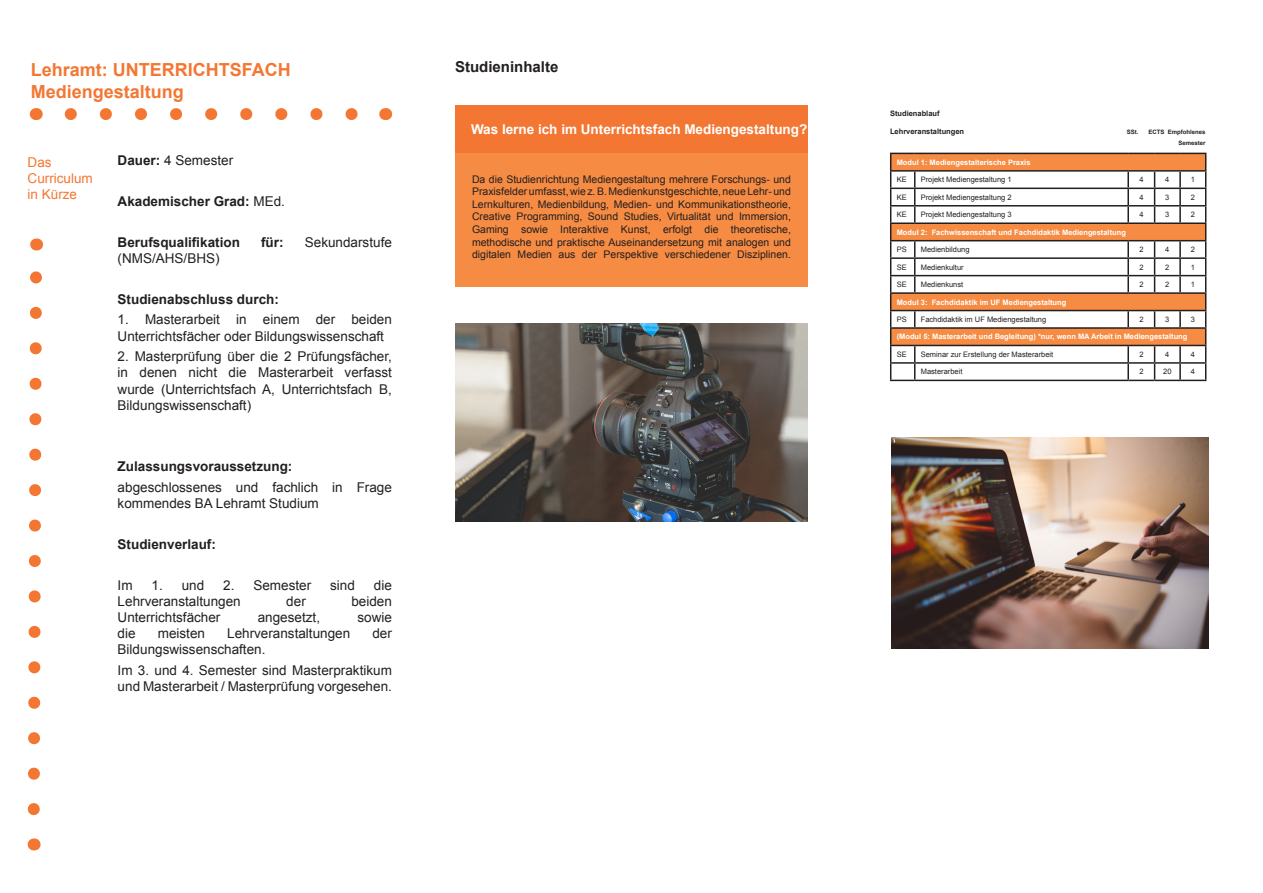
<style>
.page{position:relative;width:1263px;height:893px;background:#fff}
.page>*{position:absolute;margin:0;border:0;box-sizing:border-box;transform-origin:0 0}
.t1{font:700 18px "Arial";color:#f37733}
.t2{font:700 15px "Arial";color:#231f20}
.t3{font:13.5px/16.2px "Arial";color:#231f20}
.t4{font:700 13.5px "Arial";color:#231f20}
.t5{font:700 13.5px "Arial";color:#fff}
.t6{font:13.5px "Arial";color:#f37733}
.t7{font:10.5px/12.6px "Arial";color:#231f20;text-align:justify}
.t8{font:7.5px "Arial";color:#231f20}
.t9{font:700 7.5px "Arial";color:#fff}
.t10{font:700 7.5px "Arial";color:#231f20}
.t11{font:700 6px "Arial";color:#231f20}
.s1{font-weight:700}
.s2{font-weight:400}
</style>
<div class="page">
<svg style="left:71px;top:108px;width:287px;height:12px"></svg>
<svg style="left:36px;top:108px;width:1px;height:12px"></svg>
<svg style="left:385px;top:108px;width:1px;height:12px"></svg>
<svg style="left:34px;top:838px;width:1px;height:12px"></svg>
<svg style="left:27px;top:238px;width:17px;height:578px"></svg>
<div style="left:455px;top:135px;width:353px;height:152px;background:#f68b43"></div>
<div style="left:891px;top:153px;width:315px;height:18px;background:#f68b43"></div>
<svg style="left:915px;top:172px;width:212px;height:208px"></svg>
<div style="left:891px;top:223px;width:315px;height:18px;background:#f68b43"></div>
<div style="left:891px;top:293px;width:315px;height:18px;background:#f68b43"></div>
<div style="left:891px;top:328px;width:315px;height:17px;background:#f68b43"></div>
<hr style="left:915px;top:153px;width:213px;height:1px;background:#231f20">
<hr style="left:915px;top:170px;width:213px;height:2px;background:#231f20">
<hr style="left:915px;top:188px;width:213px;height:1px;background:#231f20">
<hr style="left:915px;top:205px;width:213px;height:2px;background:#231f20">
<hr style="left:915px;top:222px;width:213px;height:2px;background:#231f20">
<hr style="left:915px;top:240px;width:213px;height:1px;background:#231f20">
<hr style="left:915px;top:257px;width:213px;height:2px;background:#231f20">
<hr style="left:915px;top:275px;width:213px;height:1px;background:#231f20">
<hr style="left:915px;top:292px;width:213px;height:2px;background:#231f20">
<hr style="left:915px;top:310px;width:213px;height:1px;background:#231f20">
<hr style="left:915px;top:327px;width:213px;height:2px;background:#231f20">
<hr style="left:915px;top:345px;width:213px;height:1px;background:#231f20">
<hr style="left:915px;top:362px;width:213px;height:2px;background:#231f20">
<svg style="left:890px;top:153px;width:25px;height:228px"></svg>
<hr style="left:915px;top:380px;width:213px;height:1px;background:#231f20">
<svg style="left:1127px;top:153px;width:79px;height:228px"></svg>
<div style="left:455px;top:105px;width:353px;height:48px;background:#f37733"></div>
<img style="left:891px;top:438px;width:317px;height:211px">
<img style="left:455px;top:323px;width:353px;height:198px">
<p class="t1" style="left:31px;top:58px;width:261px">Lehramt: UNTERRICHTSFACH</p>
<p class="t1" style="left:31px;top:80px;width:155px">Mediengestaltung</p>
<p class="t6" style="left:28px;top:153px;width:26px">Das</p>
<p class="t6" style="left:28px;top:169px;width:67px">Curriculum</p>
<p class="t6" style="left:28px;top:186px;width:51px">in Kürze</p>
<p class="t3" style="left:118px;top:152px;width:117px"><span class="s1">Dauer:</span> 4 Semester</p>
<p class="t4" style="left:118px;top:192px;width:169px">Akademischer Grad: <span class="s2">MEd.</span></p>
<p class="t4" style="left:118px;top:233px;width:124px">Berufsqualifikation</p>
<p class="t4" style="left:261px;top:233px;width:24px">für:</p>
<p class="t3" style="left:305px;top:234px;width:89px">Sekundarstufe</p>
<p class="t3" style="left:118px;top:250px;width:104px">(NMS/AHS/BHS)</p>
<p class="t4" style="left:118px;top:290px;width:163px">Studienabschluss durch:</p>
<p class="t3" style="left:118px;top:312px;width:276px">1. Masterarbeit in einem der beiden<br>Unterrichtsfächer oder Bildungswissenschaft</p>
<p class="t3" style="left:118px;top:348px;width:276px;text-align:justify">2. Masterprüfung über die 2 Prüfungsfächer, in denen nicht die Masterarbeit verfasst wurde (Unterrichtsfach A, Unterrichtsfach B, Bildungswissenschaft)</p>
<p class="t4" style="left:118px;top:457px;width:176px">Zulassungsvoraussetzung:</p>
<p class="t3" style="left:118px;top:479px;width:276px">abgeschlossenes und fachlich in Frage kommendes BA Lehramt Studium</p>
<p class="t4" style="left:118px;top:535px;width:100px">Studienverlauf:</p>
<p class="t3" style="left:118px;top:577px;width:16px">Im</p>
<p class="t3" style="left:152px;top:577px;width:54px">1. und</p>
<p class="t3" style="left:223px;top:577px;width:89px">2. Semester</p>
<p class="t3" style="left:330px;top:577px;width:26px">sind</p>
<p class="t3" style="left:374px;top:577px;width:20px">die</p>
<p class="t3" style="left:118px;top:593px;width:125px">Lehrveranstaltungen</p>
<p class="t3" style="left:286px;top:593px;width:21px">der</p>
<p class="t3" style="left:351px;top:593px;width:42px">beiden</p>
<p class="t3" style="left:118px;top:609px;width:104px">Unterrichtsfächer</p>
<p class="t3" style="left:258px;top:609px;width:64px">angesetzt,</p>
<p class="t3" style="left:357px;top:609px;width:36px">sowie</p>
<p class="t3" style="left:118px;top:625px;width:20px">die</p>
<p class="t3" style="left:158px;top:625px;width:49px">meisten</p>
<p class="t3" style="left:227px;top:625px;width:125px">Lehrveranstaltungen</p>
<p class="t3" style="left:372px;top:625px;width:21px">der</p>
<p class="t3" style="left:118px;top:642px;width:149px">Bildungswissenschaften.</p>
<p class="t3" style="left:118px;top:662px;width:276px">Im 3. und 4. Semester sind Masterpraktikum und Masterarbeit / Masterprüfung vorgesehen.</p>
<p class="t2" style="left:455px;top:56px;width:105px">Studieninhalte</p>
<p class="t5" style="left:471px;top:120px;width:338px">Was lerne ich im Unterrichtsfach Mediengestaltung?</p>
<p class="t7" style="left:472px;top:173px;width:320px">Da die Studienrichtung Mediengestaltung mehrere Forschungs- und Praxisfelder umfasst, wie z. B. Medienkunstgeschichte, neue Lehr- und Lernkulturen, Medienbildung, Medien- und Kommunikationstheorie, Creative Programming, Sound Studies, Virtualität und Immersion, Gaming sowie Interaktive Kunst, erfolgt die theoretische, methodische und praktische Auseinandersetzung mit analogen und digitalen Medien aus der Perspektive verschiedener Disziplinen.</p>
<p class="t10" style="left:890px;top:108px;width:51px">Studienablauf</p>
<p class="t10" style="left:890px;top:126px;width:76px">Lehrveranstaltungen</p>
<p class="t11" style="left:1127px;top:128px;width:13px">SSt.</p>
<p class="t11" style="left:1148px;top:128px;width:59px">ECTS Empfohlenes</p>
<p class="t11" style="left:1178px;top:139px;width:29px">Semester</p>
<p class="t9" style="left:897px;top:157px;width:135px">Modul 1: Mediengestalterische Praxis</p>
<p class="t8" style="left:897px;top:175px;width:12px">KE</p>
<p class="t8" style="left:921px;top:175px;width:92px">Projekt Mediengestaltung 1</p>
<p class="t8" style="left:1139px;top:175px;width:6px">4</p>
<p class="t8" style="left:1165px;top:175px;width:6px">4</p>
<p class="t8" style="left:1191px;top:175px;width:6px">1</p>
<p class="t8" style="left:897px;top:192px;width:12px">KE</p>
<p class="t8" style="left:921px;top:192px;width:92px">Projekt Mediengestaltung 2</p>
<p class="t8" style="left:1139px;top:192px;width:6px">4</p>
<p class="t8" style="left:1165px;top:192px;width:6px">3</p>
<p class="t8" style="left:1191px;top:192px;width:6px">2</p>
<p class="t8" style="left:897px;top:210px;width:12px">KE</p>
<p class="t8" style="left:921px;top:210px;width:92px">Projekt Mediengestaltung 3</p>
<p class="t8" style="left:1139px;top:210px;width:6px">4</p>
<p class="t8" style="left:1165px;top:210px;width:6px">3</p>
<p class="t8" style="left:1191px;top:210px;width:6px">2</p>
<p class="t9" style="left:897px;top:227px;width:231px">Modul 2: Fachwissenschaft und Fachdidaktik Mediengestaltung</p>
<p class="t8" style="left:897px;top:245px;width:12px">PS</p>
<p class="t8" style="left:921px;top:245px;width:50px">Medienbildung</p>
<p class="t8" style="left:1139px;top:245px;width:6px">2</p>
<p class="t8" style="left:1165px;top:245px;width:6px">4</p>
<p class="t8" style="left:1191px;top:245px;width:6px">2</p>
<p class="t8" style="left:897px;top:262px;width:12px">SE</p>
<p class="t8" style="left:921px;top:262px;width:44px">Medienkultur</p>
<p class="t8" style="left:1139px;top:262px;width:6px">2</p>
<p class="t8" style="left:1165px;top:262px;width:6px">2</p>
<p class="t8" style="left:1191px;top:262px;width:6px">1</p>
<p class="t8" style="left:897px;top:280px;width:12px">SE</p>
<p class="t8" style="left:921px;top:280px;width:44px">Medienkunst</p>
<p class="t8" style="left:1139px;top:280px;width:6px">2</p>
<p class="t8" style="left:1165px;top:280px;width:6px">2</p>
<p class="t8" style="left:1191px;top:280px;width:6px">1</p>
<p class="t9" style="left:897px;top:297px;width:171px">Modul 3: Fachdidaktik im UF Mediengestaltung</p>
<p class="t8" style="left:897px;top:314px;width:12px">PS</p>
<p class="t8" style="left:921px;top:314px;width:127px">Fachdidaktik im UF Mediengestaltung</p>
<p class="t8" style="left:1139px;top:314px;width:6px">2</p>
<p class="t8" style="left:1165px;top:314px;width:6px">3</p>
<p class="t8" style="left:1191px;top:314px;width:6px">3</p>
<p class="t9" style="left:897px;top:332px;width:292px">(Modul 5: Masterarbeit und Begleitung) *nur, wenn MA Arbeit in Mediengestaltung</p>
<p class="t8" style="left:897px;top:349px;width:12px">SE</p>
<p class="t8" style="left:921px;top:349px;width:134px">Seminar zur Erstellung der Masterarbeit</p>
<p class="t8" style="left:1139px;top:349px;width:6px">2</p>
<p class="t8" style="left:1165px;top:349px;width:6px">4</p>
<p class="t8" style="left:1191px;top:349px;width:6px">4</p>
<p class="t8" style="left:921px;top:367px;width:43px">Masterarbeit</p>
<p class="t8" style="left:1139px;top:367px;width:6px">2</p>
<p class="t8" style="left:1163px;top:367px;width:10px">20</p>
<p class="t8" style="left:1191px;top:367px;width:6px">4</p>
</div>
